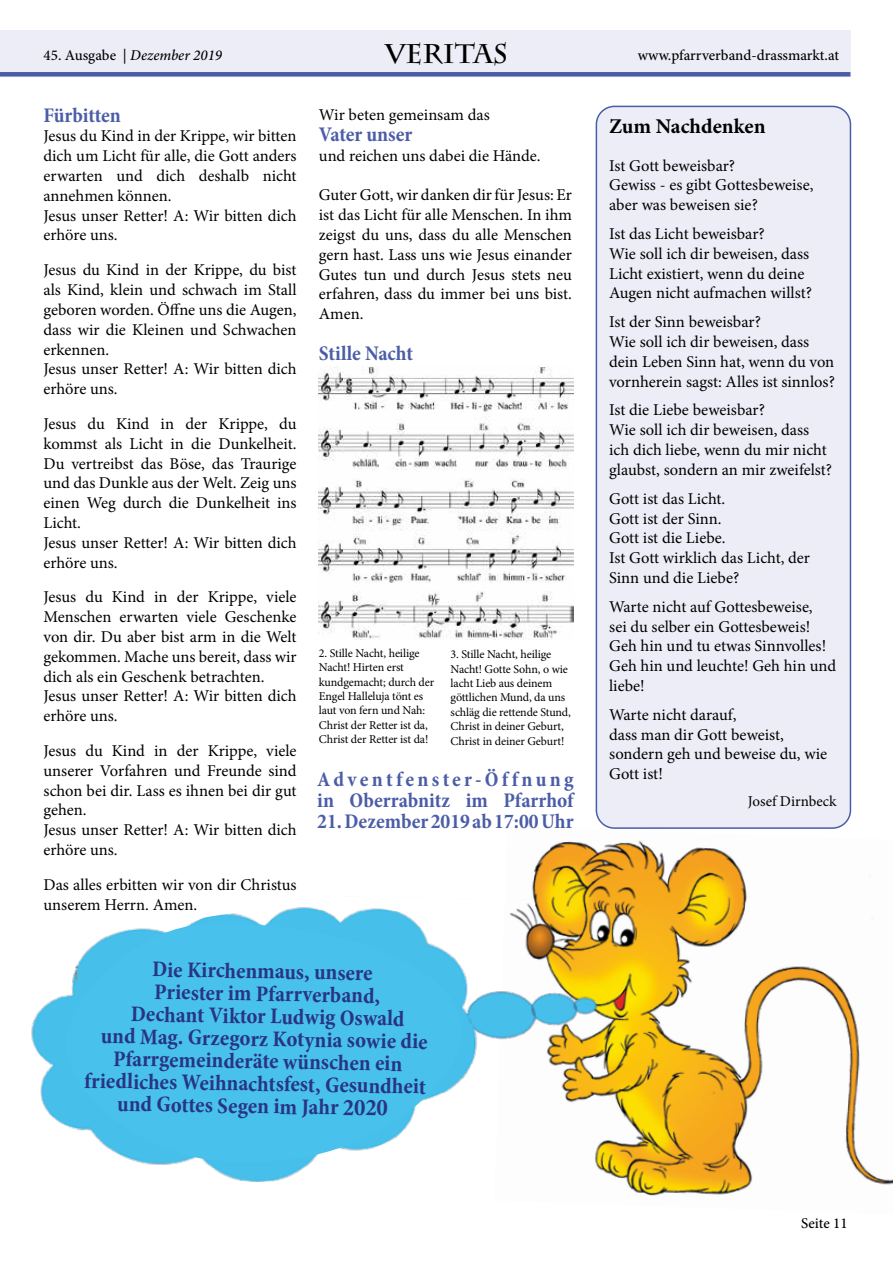
<style>
.page{position:relative;width:893px;height:1263px;background:#fff}
.page>*{position:absolute;margin:0;border:0;box-sizing:border-box;transform-origin:0 0}
.t1{font:700 27px "Charlemagne Std";color:#000}
.t2{font:700 condensed 22.5px "Minion Pro";color:#283583}
.t3{font:700 condensed 21px/21px "Minion Pro";color:#4b5da7}
.t4{font:700 21px "Minion Pro";color:#000}
.t5{font:16.5px/19.8px "Minion Pro";color:#000}
.t6{font:500 15px "Minion Pro";color:#000}
.t7{font:italic 500 15px "Minion Pro";color:#000}
.t8{font:15px "Minion Pro";color:#000}
.t9{font:12px/14.4px "Minion Pro";letter-spacing:-.01em;color:#000}
.s1{font-style:normal}
.s2{font-size:24px}
</style>
<div class="page">
<div style="left:0;top:30px;width:850px;height:47px;background:#ededf8"></div>
<div style="left:0;top:72px;width:850px;height:5px;background:#4a5da8"></div>
<img style="left:532px;top:826px;width:361px;height:370px">
<img style="left:31px;top:896px;width:597px;height:300px">
<svg style="left:65px;top:920px;width:398px;height:261px;fill:#48c1ed"></svg>
<img style="left:319px;top:367px;width:254px;height:272px">
<div style="left:596px;top:106px;width:254px;height:722px;background:#ededf8;border-radius:18px"></div>
<div style="left:596px;top:106px;width:255px;height:723px;border:2px solid #4a5da8;border-radius:18px"></div>
<p class="t7" style="left:44px;top:45px;width:180px"><span class="s1">45. Ausgabe |</span> Dezember 2019</p>
<h1 class="t1" style="left:385px;top:38px;width:124px">VERITAS</h1>
<p class="t6" style="left:638px;top:46px;width:203px">www.pfarrverband-drassmarkt.at</p>
<p class="t3" style="left:43px;top:104px;width:79px">Fürbitten</p>
<p class="t5" style="left:43px;top:126px;width:255px">Jesus du Kind in der Krippe, wir bitten dich um Licht für alle, die Gott anders erwarten und dich deshalb nicht annehmen können.<br>Jesus unser Retter! A: Wir bitten dich erhöre uns.</p>
<p class="t5" style="left:43px;top:260px;width:255px">Jesus du Kind in der Krippe, du bist als Kind, klein und schwach im Stall geboren worden. Öffne uns die Augen, dass wir die Kleinen und Schwachen erkennen.<br>Jesus unser Retter! A: Wir bitten dich erhöre uns.</p>
<p class="t5" style="left:43px;top:414px;width:255px">Jesus du Kind in der Krippe, du kommst als Licht in die Dunkelheit.<br>Du vertreibst das Böse, das Traurige und das Dunkle aus der Welt. Zeig uns einen Weg durch die Dunkelheit ins<br>Licht.<br>Jesus unser Retter! A: Wir bitten dich erhöre uns.</p>
<p class="t5" style="left:43px;top:587px;width:255px">Jesus du Kind in der Krippe, viele<br>Menschen erwarten viele Geschenke von dir. Du aber bist arm in die Welt gekommen. Mache uns bereit, dass wir dich als ein Geschenk betrachten.<br>Jesus unser Retter! A: Wir bitten dich erhöre uns.</p>
<p class="t5" style="left:43px;top:741px;width:255px">Jesus du Kind in der Krippe, viele unserer Vorfahren und Freunde sind schon bei dir. Lass es ihnen bei dir gut gehen.<br>Jesus unser Retter! A: Wir bitten dich erhöre uns.</p>
<p class="t5" style="left:43px;top:875px;width:255px">Das alles erbitten wir von dir Christus unserem Herrn. Amen.</p>
<p class="t5" style="left:319px;top:105px;width:172px">Wir beten gemeinsam das</p>
<p class="t3" style="left:319px;top:124px;width:95px">Vater unser</p>
<p class="t5" style="left:319px;top:146px;width:223px">und reichen uns dabei die Hände.</p>
<p class="t5" style="left:319px;top:185px;width:255px;text-align:justify">Guter Gott, wir danken dir für Jesus: Er ist das Licht für alle Menschen. In ihm zeigst du uns, dass du alle Menschen gern hast. Lass uns wie Jesus einander Gutes tun und durch Jesus stets neu erfahren, dass du immer bei uns bist.<br>Amen.</p>
<p class="t3" style="left:319px;top:343px;width:96px">Stille Nacht</p>
<p class="t9" style="left:319px;top:646px;width:117px">2. Stille Nacht, heilige<br>Nacht! Hirten erst kundgemacht; durch der<br>Engel Halleluja tönt es laut von fern und Nah:<br>Christ der Retter ist da,<br>Christ der Retter ist da!</p>
<p class="t9" style="left:451px;top:647px;width:122px">3. Stille Nacht, heilige<br>Nacht! Gotte Sohn, o wie lacht Lieb aus deinem göttlichen Mund, da uns schläg die rettende Stund,<br>Christ in deiner Geburt,<br>Christ in deiner Geburt!</p>
<p class="t3" style="left:317px;top:769px;width:258px">Adventfenster-Öffnung in Oberrabnitz im Pfarrhof</p>
<p class="t3" style="left:317px;top:811px;width:258px">21. Dezember 2019 ab 17:00 Uhr</p>
<h2 class="t2" style="left:152px;top:954px;width:222px;rotate:1deg">Die Kirchenmaus, unsere</h2>
<h2 class="t2" style="left:155px;top:976px;width:227px;rotate:1deg">Priester im Pfarrverband,</h2>
<h2 class="t2" style="left:131px;top:998px;width:275px;rotate:1deg">Dechant Viktor Ludwig Oswald</h2>
<h2 class="t2" style="left:101px;top:1020px;width:328px;rotate:1deg">und Mag. Grzegorz Kotynia sowie die</h2>
<h2 class="t2" style="left:114px;top:1043px;width:291px;rotate:1deg">Pfarrgemeinderäte wünschen ein</h2>
<h2 class="t2" style="left:85px;top:1065px;width:343px;rotate:1deg">friedliches Weihnachtsfest, Gesundheit</h2>
<h2 class="t2" style="left:118px;top:1088px;width:272px;rotate:1deg">und Gottes Segen im Jahr <span class="s2">2020</span></h2>
<p class="t4" style="left:609px;top:111px;width:158px">Zum Nachdenken</p>
<p class="t5" style="left:609px;top:156px;width:206px">Ist Gott beweisbar?<br>Gewiss - es gibt Gottesbeweise, aber was beweisen sie?</p>
<p class="t5" style="left:609px;top:224px;width:204px">Ist das Licht beweisbar?<br>Wie soll ich dir beweisen, dass<br>Licht existiert, wenn du deine<br>Augen nicht aufmachen willst?</p>
<p class="t5" style="left:609px;top:312px;width:227px">Ist der Sinn beweisbar?<br>Wie soll ich dir beweisen, dass dein Leben Sinn hat, wenn du von vornherein sagst: Alles ist sinnlos?</p>
<p class="t5" style="left:609px;top:400px;width:224px">Ist die Liebe beweisbar?<br>Wie soll ich dir beweisen, dass ich dich liebe, wenn du mir nicht glaubst, sondern an mir zweifelst?</p>
<p class="t5" style="left:609px;top:489px;width:202px">Gott ist das Licht.<br>Gott ist der Sinn.<br>Gott ist die Liebe.<br>Ist Gott wirklich das Licht, der<br>Sinn und die Liebe?</p>
<p class="t5" style="left:609px;top:597px;width:229px">Warte nicht auf Gottesbeweise,<br>sei du selber ein Gottesbeweis!<br>Geh hin und tu etwas Sinnvolles!<br>Geh hin und leuchte! Geh hin und liebe!</p>
<p class="t5" style="left:609px;top:705px;width:219px">Warte nicht darauf,<br>dass man dir Gott beweist, sondern geh und beweise du, wie<br>Gott ist!</p>
<p class="t8" style="left:748px;top:791px;width:90px">Josef Dirnbeck</p>
<p class="t6" style="left:801px;top:1213px;width:48px">Seite 11</p>
</div>
